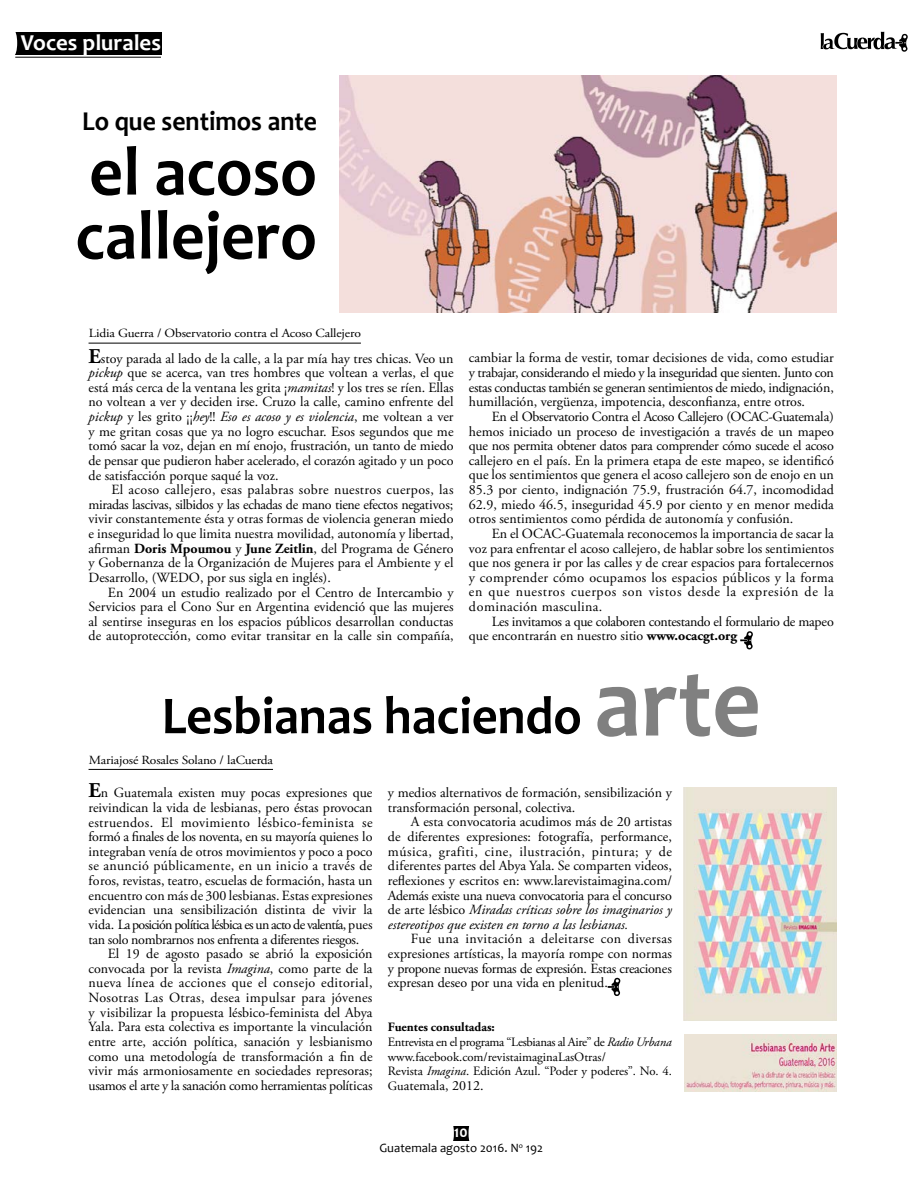
<style>
.page{position:relative;width:918px;height:1188px;background:#fff}
.page>*{position:absolute;margin:0;border:0;box-sizing:border-box;transform-origin:0 0}
.t1{font:700 69.9px "Candara";color:#000;scale:.94 1}
.t2{font:700 53.85px "Candara";color:#000;scale:.94 1}
.t3{font:700 27.3px "Candara";color:#000;scale:.94 1}
.t4{font:700 22.95px "Candara";color:#fff}
.t5{font:700 16.5px "Candara";color:#fff;scale:.92 1}
.t6{font:13.95px/14.5px "Adobe Garamond Pro";color:#000;text-align:justify}
.t7{font:13.95px/14.5px "Adobe Garamond Pro";letter-spacing:-.025em;color:#000}
.t8{font:13.95px "Adobe Garamond Pro";letter-spacing:.025em;color:#000}
.t9{font:13.95px "Adobe Garamond Pro";letter-spacing:-.05em;color:#000}
.t10{font:12.75px/14.7px "Adobe Garamond Pro";color:#000}
.t11{font:12.75px "Candara";color:#000}
.t12{font:12.45px "Adobe Garamond Pro";letter-spacing:-.01em;color:#000;scale:1.09 1}
.s1{font-weight:700;font-size:21px}
.s2{font-style:italic}
.s3{font-weight:700}
.s4{font-size:101.4px}
.s5{font-size:12.75px}
</style>
<div class="page">
<hr style="left:89px;top:343px;width:272px;height:1px;background:#000">
<hr style="left:89px;top:769px;width:184px;height:1px;background:#000">
<div style="left:14px;top:32px;width:148px;height:22px;background:#000"></div>
<div style="left:10px;top:30px;width:7px;height:26px;background:#fff;border-radius:50%"></div>
<hr style="left:15px;top:57px;width:146px;height:1px;background:#000">
<svg style="left:821px;top:32px;width:87px;height:20px"></svg>
<div style="left:453px;top:1126px;width:17px;height:15px;background:#000"></div>
<hr style="left:451px;top:1125px;width:3px;height:16px;background:#fff;border-radius:50%">
<svg style="left:469px;top:1126px;width:1px;height:15px"></svg>
<svg style="left:740px;top:631px;width:13px;height:19px"></svg>
<svg style="left:608px;top:977px;width:13px;height:19px"></svg>
<img style="left:339px;top:76px;width:497px;height:237px">
<img style="left:684px;top:787px;width:152px;height:233px">
<img style="left:684px;top:1035px;width:152px;height:57px">
<h3 class="t4" style="left:21px;top:29px;width:142px">Voces plurales</h3>
<h3 class="t3" style="left:82px;top:104px;width:251px">Lo que sentimos ante</h3>
<h1 class="t1" style="left:89px;top:128px;width:244px">el acoso</h1>
<h1 class="t1" style="left:76px;top:192px;width:258px">callejero</h1>
<p class="t12" style="left:89px;top:326px;width:251px">Lidia Guerra / Observatorio contra el Acoso Callejero</p>
<p class="t6" style="left:89px;top:351px;width:367px"><span class="s1">E</span>stoy parada al lado de la calle, a la par mía hay tres chicas. Veo un <span class="s2">pickup</span> que se acerca, van tres hombres que voltean a verlas, el que está más cerca de la ventana les grita ¡<span class="s2">mamitas</span>! y los tres se ríen. Ellas no voltean a ver y deciden irse. Cruzo la calle, camino enfrente del <span class="s2">pickup</span> y les grito ¡¡<span class="s2">hey</span>!! <span class="s2">Eso es acoso y es violencia</span>, me voltean a ver y me gritan cosas que ya no logro escuchar. Esos segundos que me tomó sacar la voz, dejan en mí enojo, frustración, un tanto de miedo de pensar que pudieron haber acelerado, el corazón agitado y un poco de satisfacción porque saqué la voz.</p>
<p class="t6" style="left:89px;top:483px;width:367px;text-indent:23px">El acoso callejero, esas palabras sobre nuestros cuerpos, las miradas lascivas, silbidos y las echadas de mano tiene efectos negativos; vivir constantemente ésta y otras formas de violencia generan miedo e inseguridad lo que limita nuestra movilidad, autonomía y libertad, afirman <span class="s3">Doris Mpoumou</span> y <span class="s3">June Zeitlin</span>, del Programa de Género y Gobernanza de la Organización de Mujeres para el Ambiente y el Desarrollo, (WEDO, por sus sigla en inglés).</p>
<p class="t6" style="left:89px;top:585px;width:367px;text-indent:19px">En 2004 un estudio realizado por el Centro de Intercambio y Servicios para el Cono Sur en Argentina evidenció que las mujeres al sentirse inseguras en los espacios públicos desarrollan conductas de autoprotección, como evitar transitar en la calle sin compañía,</p>
<p class="t6" style="left:469px;top:351px;width:367px">cambiar la forma de vestir, tomar decisiones de vida, como estudiar y trabajar, considerando el miedo y la inseguridad que sienten. Junto con estas conductas también se generan sentimientos de miedo, indignación, humillación, vergüenza, impotencia, desconfianza, entre otros.</p>
<p class="t6" style="left:469px;top:410px;width:367px;text-indent:23px">En el Observatorio Contra el Acoso Callejero (OCAC-Guatemala) hemos iniciado un proceso de investigación a través de un mapeo que nos permita obtener datos para comprender cómo sucede el acoso callejero en el país. En la primera etapa de este mapeo, se identificó que los sentimientos que genera el acoso callejero son de enojo en un 85.3 por ciento, indignación 75.9, frustración 64.7, incomodidad 62.9, miedo 46.5, inseguridad 45.9 por ciento y en menor medida otros sentimientos como pérdida de autonomía y confusión.</p>
<p class="t6" style="left:469px;top:527px;width:367px;text-indent:23px">En el OCAC-Guatemala reconocemos la importancia de sacar la voz para enfrentar el acoso callejero, de hablar sobre los sentimientos que nos genera ir por las calles y de crear espacios para fortalecernos y comprender cómo ocupamos los espacios públicos y la forma en que nuestros cuerpos son vistos desde la expresión de la dominación masculina.</p>
<p class="t7" style="left:469px;top:614px;width:366px;text-indent:23px">Les invitamos a que colaboren contestando el formulario de mapeo que encontrarán en nuestro sitio <span class="s3">www.ocacgt.org</span></p>
<h2 class="t2" style="left:162px;top:682px;width:639px">Lesbianas haciendo <span class="s4">arte</span></h2>
<p class="t12" style="left:89px;top:753px;width:171px">Mariajosé Rosales Solano / laCuerda</p>
<p class="t6" style="left:89px;top:786px;width:285px"><span class="s1">E</span>n Guatemala existen muy pocas expresiones que</p>
<p class="t6" style="left:89px;top:801px;width:286px">reivindican la vida de lesbianas, pero éstas provocan</p>
<p class="t8" style="left:89px;top:814px;width:285px">estruendos. El movimiento lésbico-feminista se</p>
<p class="t7" style="left:89px;top:830px;width:285px">formó a finales de los noventa, en su mayoría quienes lo</p>
<p class="t6" style="left:89px;top:845px;width:285px">integraban venía de otros movimientos y poco a poco</p>
<p class="t8" style="left:89px;top:858px;width:285px">se anunció públicamente, en un inicio a través de</p>
<p class="t6" style="left:89px;top:874px;width:285px">foros, revistas, teatro, escuelas de formación, hasta un</p>
<p class="t6" style="left:89px;top:888px;width:285px">encuentro con más de 300 lesbianas. Estas expresiones</p>
<p class="t6" style="left:89px;top:903px;width:285px">evidencian una sensibilización distinta de vivir la</p>
<p class="t9" style="left:89px;top:916px;width:286px">vida. La posición política lésbica es un acto de valentía, pues</p>
<p class="t7" style="left:89px;top:932px;width:272px">tan solo nombrarnos nos enfrenta a diferentes riesgos.</p>
<p class="t6" style="left:108px;top:947px;width:266px">El 19 de agosto pasado se abrió la exposición</p>
<p class="t6" style="left:89px;top:962px;width:286px">convocada por la revista <span class="s2">Imagina</span>, como parte de la</p>
<p class="t8" style="left:89px;top:975px;width:285px">nueva línea de acciones que el consejo editorial,</p>
<p class="t8" style="left:89px;top:989px;width:285px">Nosotras Las Otras, desea impulsar para jóvenes</p>
<p class="t6" style="left:89px;top:1005px;width:285px">y visibilizar la propuesta lésbico-feminista del Abya</p>
<p class="t6" style="left:89px;top:1020px;width:286px">Yala. Para esta colectiva es importante la vinculación</p>
<p class="t6" style="left:89px;top:1035px;width:285px">entre arte, acción política, sanación y lesbianismo</p>
<p class="t6" style="left:89px;top:1049px;width:286px">como una metodología de transformación a fin de</p>
<p class="t6" style="left:89px;top:1064px;width:286px">vivir más armoniosamente en sociedades represoras;</p>
<p class="t7" style="left:89px;top:1079px;width:285px">usamos el arte y la sanación como herramientas políticas</p>
<p class="t6" style="left:388px;top:786px;width:286px">y medios alternativos de formación, sensibilización y transformación personal, colectiva.</p>
<p class="t6" style="left:388px;top:815px;width:286px;text-indent:23px">A esta convocatoria acudimos más de 20 artistas de diferentes expresiones: fotografía, performance, música, grafiti, cine, ilustración, pintura; y de diferentes partes del Abya Yala. Se comparten videos, reflexiones y escritos en: www.larevistaimagina.com/ Además existe una nueva convocatoria para el concurso de arte lésbico <span class="s2">Miradas críticas sobre los imaginarios y estereotipos que existen en torno a las lesbianas.</span></p>
<p class="t6" style="left:388px;top:932px;width:285px;text-indent:23px">Fue una invitación a deleitarse con diversas expresiones artísticas, la mayoría rompe con normas y propone nuevas formas de expresión. Estas creaciones expresan deseo por una vida en plenitud.</p>
<p class="t10" style="left:388px;top:1020px;width:286px"><span class="s3">Fuentes consultadas:<br></span>Entrevista en el programa “Lesbianas al Aire” de <span class="s2">Radio Urbana </span>www.facebook.com/revistaimaginaLasOtras/<br>Revista <span class="s2">Imagina</span>. Edición Azul. “Poder y poderes”. No. 4.</p>
<p class="t6" style="left:388px;top:1079px;width:97px"><span class="s5">Gu</span>atemala, 2012.</p>
<p class="t5" style="left:454px;top:1121px;width:16px">10</p>
<p class="t11" style="left:379px;top:1140px;width:165px">Guatemala agosto 2016. N<sup>o</sup> 192</p>
</div>
